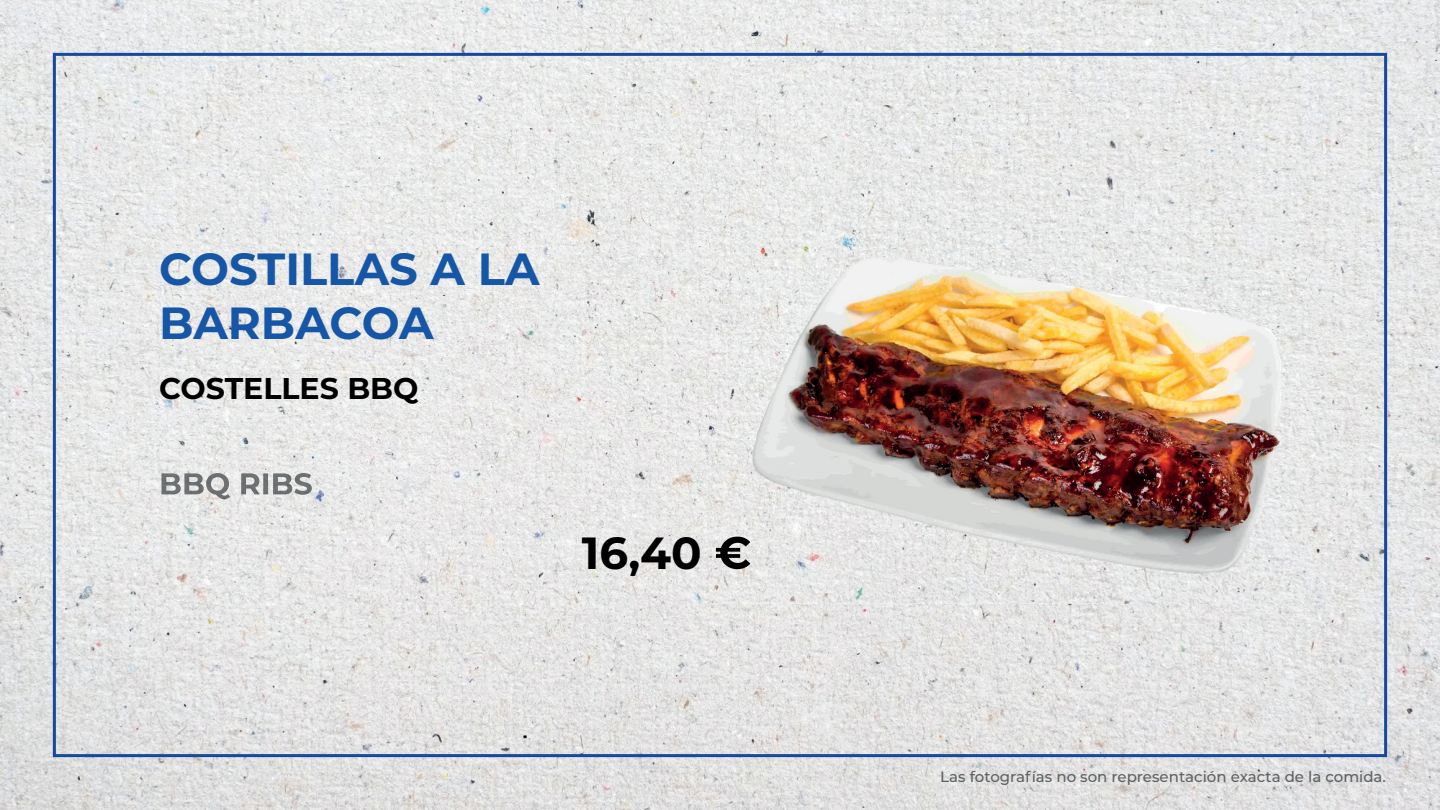
<style>
.page{position:relative;width:1440px;height:810px;background:#fff}
.page>*{position:absolute;margin:0;border:0;box-sizing:border-box;transform-origin:0 0}
.t1{font:700 45px/54px "Montserrat";color:#1556a6}
.t2{font:700 45px "Montserrat";color:#000001}
.t3{font:700 30px "Montserrat";color:#000001}
.t4{font:500 15px "Montserrat";color:#5d6162}
</style>
<div class="page">
<img style="left:0;top:0;width:1440px;height:810px">
<img style="left:161px;top:473px;width:151px;height:26px">
<img style="left:710px;top:207px;width:595px;height:396px">
<img style="left:710px;top:537px;width:40px;height:39px">
<h1 class="t1" style="left:159px;top:240px;width:382px">COSTILLAS A LA<br>BARBACOA</h1>
<h2 class="t3" style="left:159px;top:366px;width:261px">COSTELLES BBQ</h2>
<h1 class="t2" style="left:582px;top:520px;width:171px">16,40 €</h1>
<p class="t4" style="left:940px;top:766px;width:447px">Las fotografías no son representación exacta de la comida.</p>
</div>
